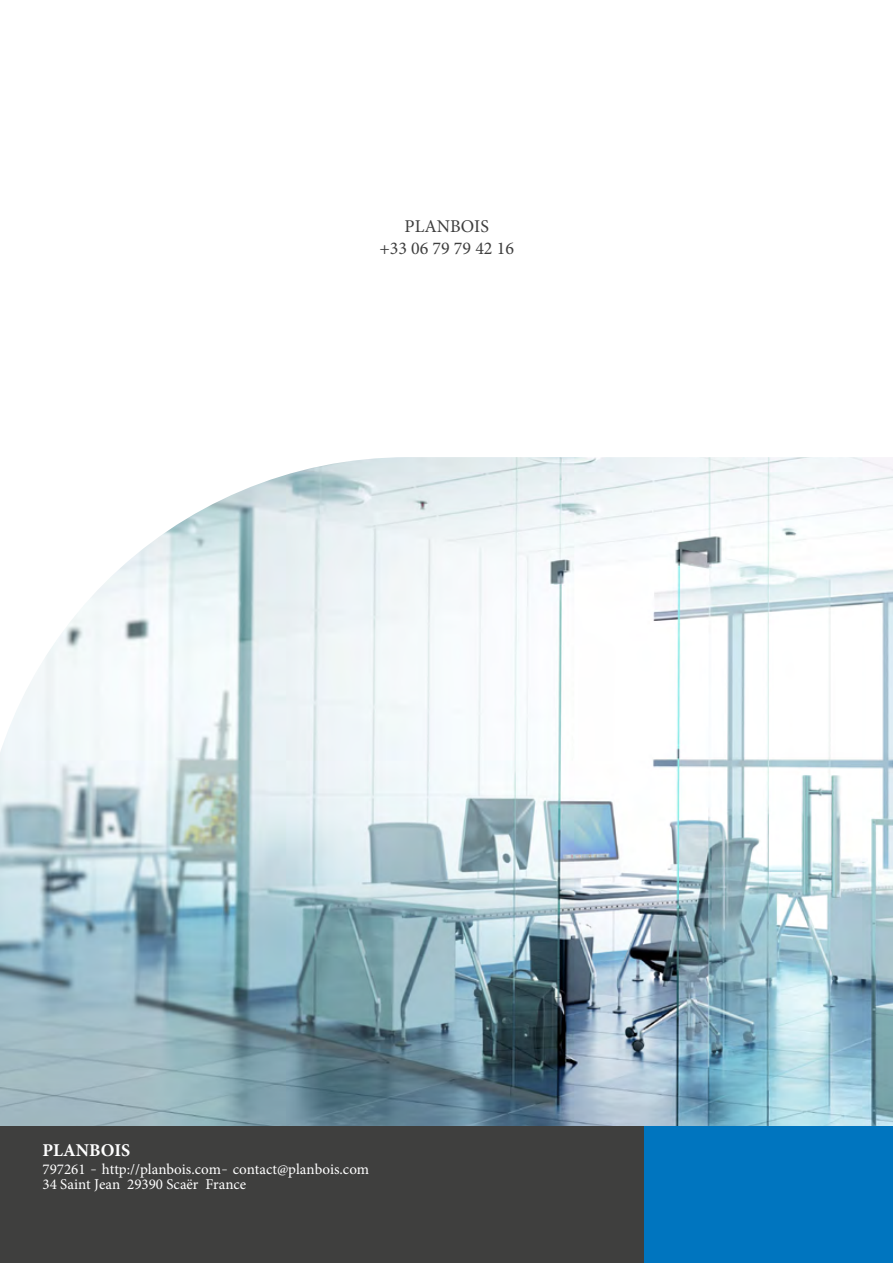
<style>
.page{position:relative;width:893px;height:1263px;background:#fff}
.page>*{position:absolute;margin:0;border:0;box-sizing:border-box;transform-origin:0 0}
.t1{font:18px/21.6px "Minion Pro";color:#3e3e3e;text-align:center}
.t2{font:700 18px "Minion Pro";color:#fff}
.t3{font:15px/14.5px "Minion Pro";color:#fff}
.s1{font-family:"Work Sans";font-weight:300}
</style>
<div class="page">
<img style="left:0;top:887px;width:893px;height:240px">
<svg style="left:0;top:457px;width:893px;height:430px"></svg>
<div style="left:0;top:1127px;width:644px;height:136px;background:#3f3f3e"></div>
<div style="left:644px;top:1127px;width:249px;height:136px;background:#0075bf"></div>
<p class="t1" style="left:379px;top:216px;width:136px">PLANBOIS<br>+33 06 79 79 42 16</p>
<p class="t2" style="left:43px;top:1138px;width:89px">PLANBOIS</p>
<p class="t3" style="left:43px;top:1162px;width:328px">797261 <span class="s1">-</span> http://planbois.com<span class="s1">-</span> contact@planbois.com<br>34 Saint Jean 29390 Scaër France</p>
</div>
